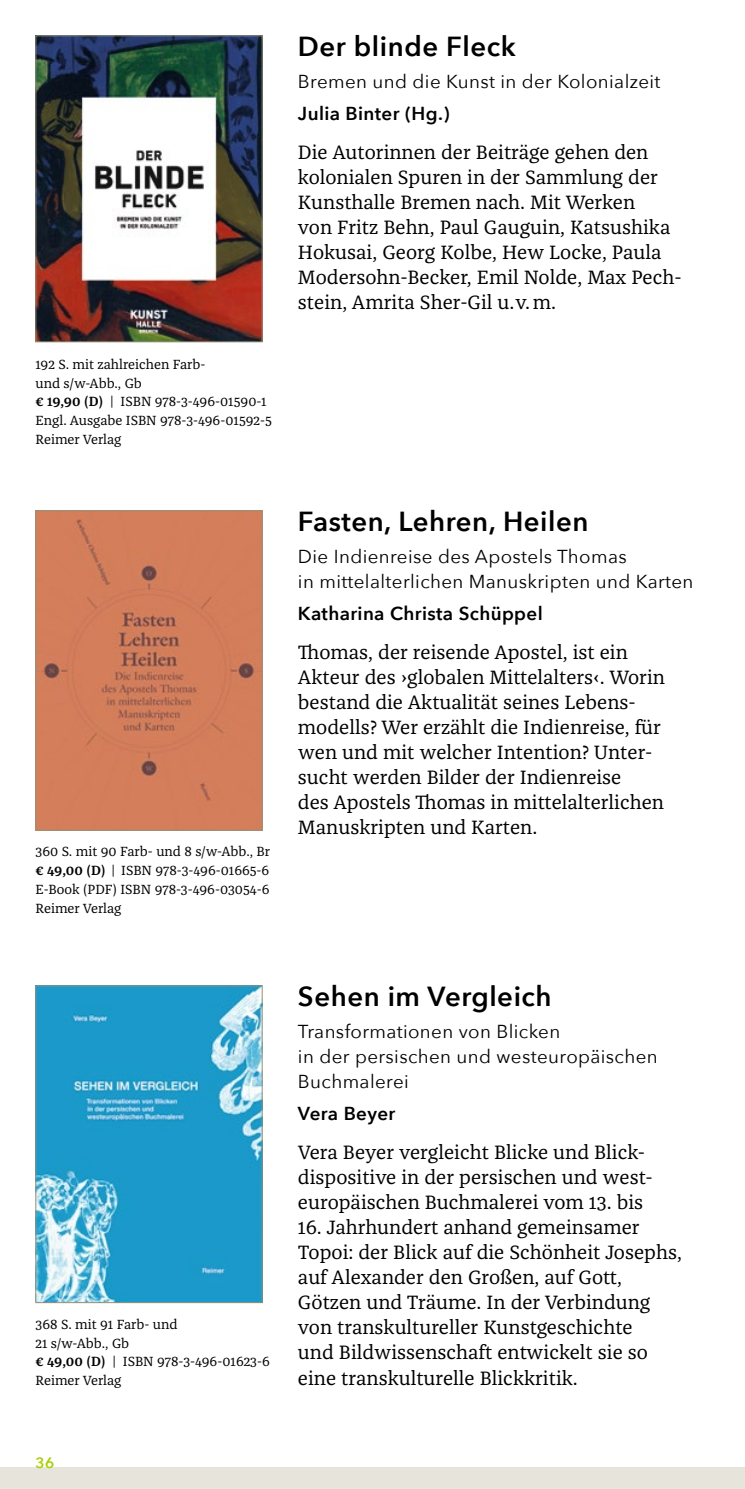
<style>
.page{position:relative;width:745px;height:1489px;background:#fff}
.page>*{position:absolute;margin:0;border:0;box-sizing:border-box;transform-origin:0 0}
.t1{font:600 27.5px "Avenir Next";letter-spacing:.02em;color:#000}
.t2{font:20px/25px "Franziska Pro";color:#000}
.t3{font:18.75px/25px "Avenir Next";letter-spacing:.02em;color:#000}
.t4{font:600 18.75px "Avenir Next";letter-spacing:.02em;color:#000}
.t5{font:600 15px "Avenir Next";color:#a8cf00}
.t6{font:13.75px/18.8px "Franziska Pro";color:#000}
.s1{font-weight:600}
</style>
<div class="page">
<div style="left:0;top:1467px;width:744px;height:21px;background:#e7e5db"></div>
<img style="left:37px;top:987px;width:223px;height:313px">
<div style="left:35px;top:985px;width:227px;height:317px;border:1px solid #94917a"></div>
<img style="left:37px;top:512px;width:223px;height:316px">
<div style="left:35px;top:510px;width:227px;height:320px;border:1px solid #94917a"></div>
<img style="left:37px;top:37px;width:223px;height:303px">
<div style="left:35px;top:35px;width:227px;height:307px;border:1px solid #94917a"></div>
<p class="t6" style="left:35px;top:355px;width:238px">192 S. mit zahlreichen Farb-<br>und s/w-Abb., Gb<br><span class="s1">€ 19,90 (D)</span> | ISBN 978-3-496-01590-1<br>Engl. Ausgabe ISBN 978-3-496-01592-5<br>Reimer Verlag</p>
<p class="t6" style="left:35px;top:842px;width:236px;text-align:justify">360 S. mit 90 Farb- und 8 s/w-Abb., Br <span class="s1">€ 49,00 (D)</span> | ISBN 978-3-496-01665-6<br>E-Book (PDF) ISBN 978-3-496-03054-6<br>Reimer Verlag</p>
<h1 class="t1" style="left:298px;top:23px;width:219px">Der blinde Fleck</h1>
<p class="t3" style="left:298px;top:68px;width:364px">Bremen und die Kunst in der Kolonialzeit</p>
<p class="t4" style="left:298px;top:97px;width:153px">Julia Binter (Hg.)</p>
<p class="t2" style="left:298px;top:140px;width:385px">Die Autorinnen der Beiträge gehen den kolonialen Spuren in der Sammlung der Kunsthalle Bremen nach. Mit Werken<br>von Fritz Behn, Paul Gauguin, Katsushika Hokusai, Georg Kolbe, Hew Locke, Paula Modersohn-Becker, Emil Nolde, Max Pech&shy;stein, Amrita Sher-Gil u. v. m.</p>
<h1 class="t1" style="left:298px;top:497px;width:292px">Fasten, Lehren, Heilen</h1>
<p class="t3" style="left:298px;top:543px;width:396px">Die Indienreise des Apostels Thomas<br>in mittelalterlichen Manuskripten und Karten</p>
<p class="t4" style="left:298px;top:597px;width:246px">Katharina Christa Schüppel</p>
<p class="t2" style="left:298px;top:640px;width:368px">Thomas, der reisende Apostel, ist ein Akteur des ›globalen Mittelalters‹. Worin bestand die Aktualität seines Lebens&shy;modells? Wer erzählt die Indienreise, für wen und mit welcher Intention? Unter&shy;sucht werden Bilder der Indienreise<br>des Apostels Thomas in mittelalterlichen Manuskripten und Karten.</p>
<p class="t6" style="left:35px;top:1314px;width:236px">368 S. mit 91 Farb- und<br>21 s/w-Abb., Gb<br><span class="s1">€ 49,00 (D)</span> | ISBN 978-3-496-01623-6<br>Reimer Verlag</p>
<p class="t5" style="left:35px;top:1449px;width:20px">36</p>
<h1 class="t1" style="left:298px;top:972px;width:255px">Sehen im Vergleich</h1>
<p class="t3" style="left:298px;top:1018px;width:361px">Transformationen von Blicken<br>in der persischen und westeuropäischen<br>Buchmalerei</p>
<p class="t4" style="left:298px;top:1097px;width:99px">Vera Beyer</p>
<p class="t2" style="left:298px;top:1139px;width:353px">Vera Beyer vergleicht Blicke und Blick&shy;dispositive in der persischen und west&shy;europäischen Buchmalerei vom 13. bis</p>
<p class="t2" style="left:298px;top:1214px;width:385px">16. Jahrhundert anhand gemeinsamer Topoi: der Blick auf die Schönheit Josephs, auf Alexander den Großen, auf Gott, Götzen und Träume. In der Verbindung von transkultureller Kunstgeschichte<br>und Bildwissenschaft entwickelt sie so eine transkulturelle Blickkritik.</p>
</div>
